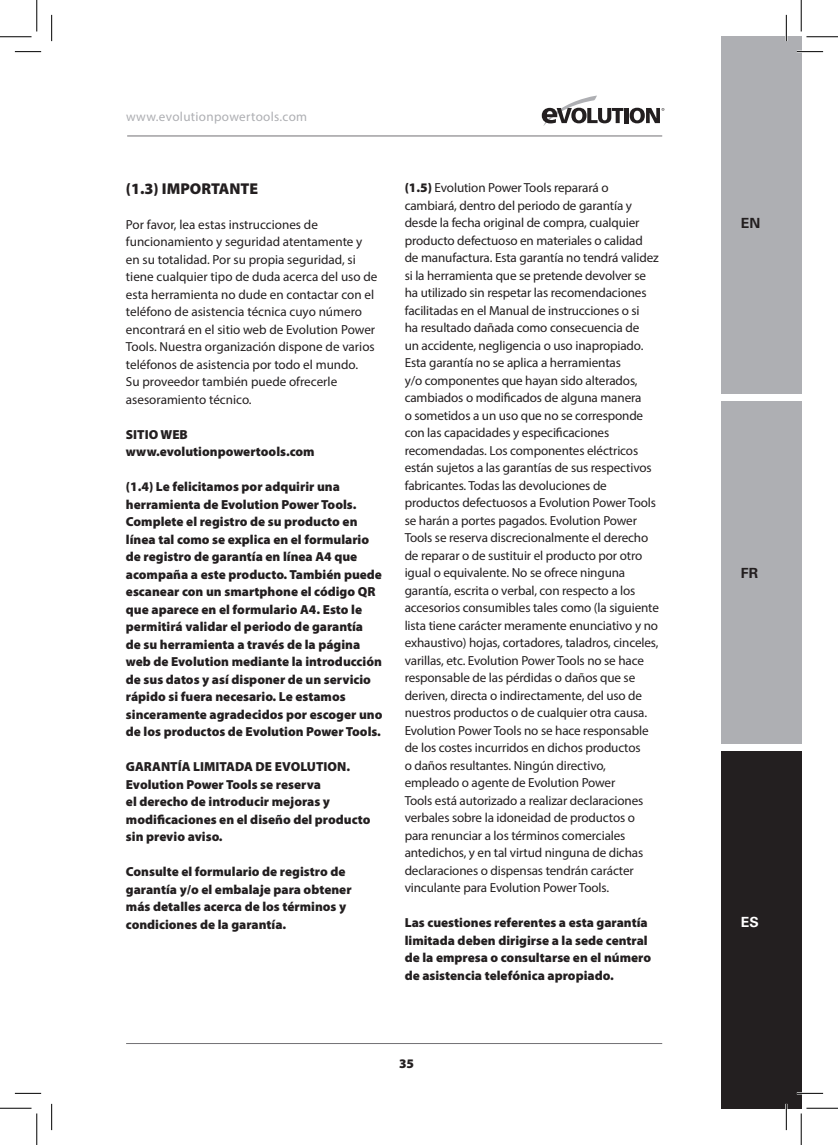
<style>
.page{position:relative;width:838px;height:1145px;background:#fff}
.page>*{position:absolute;margin:0;border:0;box-sizing:border-box;transform-origin:0 0}
.Style20{font:900 15.75px "Myriad Pro";color:#231f20}
.t1{font:700 14px "Univers";color:#231f20}
.t2{font:700 14px "Univers";color:#fff}
.Style25{font:13.12px/17.5px "Myriad Pro";letter-spacing:-.01em;color:#231f20}
.Style20-2{font:900 13.12px/17.5px "Myriad Pro";color:#231f20}
.Style25-2{font:900 13.12px/17.5px "Myriad Pro";color:#231f20}
.Style24{font:13.12px/17.5px "Myriad Pro";color:#231f20}
.t3{font:13.12px "Myriad Pro";letter-spacing:.025em;color:#aeafb3}
.s1{font-weight:900}
</style>
<div class="page">
<svg style="left:541px;top:96px;width:82px;height:30px"></svg>
<hr style="left:624px;top:108px;width:4px;height:15px;background:#231f20">
<svg style="left:629px;top:108px;width:35px;height:15px"></svg>
<hr style="left:127px;top:136px;width:535px;height:1px;background:#717074">
<hr style="left:126px;top:1043px;width:536px;height:1px;background:#717074">
<div style="left:721px;top:37px;width:80px;height:357px;background:#aeafb3"></div>
<div style="left:721px;top:401px;width:80px;height:343px;background:#aeafb3"></div>
<div style="left:721px;top:751px;width:80px;height:357px;background:#231f20"></div>
<hr style="left:796px;top:51px;width:27px;height:2px;background:#fff">
<hr style="left:796px;top:1092px;width:27px;height:2px;background:#fff">
<hr style="left:785px;top:15px;width:2px;height:26px;background:#fff">
<hr style="left:785px;top:1104px;width:2px;height:26px;background:#fff">
<svg style="left:15px;top:51px;width:26px;height:1px"></svg>
<svg style="left:796px;top:51px;width:27px;height:1px"></svg>
<svg style="left:15px;top:1093px;width:26px;height:1px"></svg>
<svg style="left:796px;top:1093px;width:27px;height:1px"></svg>
<svg style="left:51px;top:15px;width:1px;height:26px"></svg>
<svg style="left:51px;top:1104px;width:1px;height:26px"></svg>
<svg style="left:786px;top:15px;width:1px;height:26px"></svg>
<svg style="left:786px;top:1104px;width:1px;height:26px"></svg>
<hr style="left:0;top:36px;width:32px;height:1px;background:#000">
<hr style="left:806px;top:36px;width:31px;height:1px;background:#000">
<hr style="left:0;top:1108px;width:32px;height:1px;background:#000">
<hr style="left:806px;top:1108px;width:31px;height:1px;background:#000">
<hr style="left:36px;top:0;width:1px;height:31px;background:#000">
<hr style="left:36px;top:1113px;width:1px;height:32px;background:#000">
<hr style="left:800px;top:0;width:1px;height:31px;background:#000">
<hr style="left:800px;top:1113px;width:1px;height:32px;background:#000">
<p class="t3" style="left:126px;top:108px;width:183px">www.evolutionpowertools.com</p>
<p class="Style20" style="left:126px;top:178px;width:134px">(1.3) IMPORTANTE</p>
<p class="Style24" style="left:126px;top:215px;width:253px">Por favor, lea estas instrucciones de funcionamiento y seguridad atentamente y en su totalidad. Por su propia seguridad, si tiene cualquier tipo de duda acerca del uso de esta herramienta no dude en contactar con el teléfono de asistencia técnica cuyo número encontrará en el sitio web de Evolution Power Tools. Nuestra organización dispone de varios teléfonos de asistencia por todo el mundo.<br>Su proveedor también puede ofrecerle asesoramiento técnico.</p>
<p class="Style20-2" style="left:126px;top:425px;width:63px">SITIO WEB</p>
<p class="Style20-2" style="left:126px;top:442px;width:190px">www.evolutionpowertools.com</p>
<p class="Style20-2" style="left:126px;top:477px;width:258px">(1.4) Le felicitamos por adquirir una herramienta de Evolution Power Tools.<br>Complete el registro de su producto en línea tal como se explica en el formulario de registro de garantía en línea A4 que acompaña a este producto. También puede escanear con un smartphone el código QR que aparece en el formulario A4. Esto le permitirá validar el periodo de garantía<br>de su herramienta a través de la página web de Evolution mediante la introducción de sus datos y así disponer de un servicio rápido si fuera necesario. Le estamos sinceramente agradecidos por escoger uno de los productos de Evolution Power Tools.</p>
<p class="Style25-2" style="left:126px;top:757px;width:246px">GARANTÍA LIMITADA DE EVOLUTION.<br>Evolution Power Tools se reserva<br>el derecho de introducir mejoras y modificaciones en el diseño del producto sin previo aviso.</p>
<p class="Style25-2" style="left:126px;top:862px;width:227px">Consulte el formulario de registro de garantía y/o el embalaje para obtener más detalles acerca de los términos y condiciones de la garantía.</p>
<p class="Style25" style="left:404px;top:179px;width:256px"><span class="s1">(1.5)</span> Evolution Power Tools reparará o cambiará, dentro del periodo de garantía y desde la fecha original de compra, cualquier producto defectuoso en materiales o calidad de manufactura. Esta garantía no tendrá validez si la herramienta que se pretende devolver se ha utilizado sin respetar las recomendaciones facilitadas en el Manual de instrucciones o si<br>ha resultado dañada como consecuencia de<br>un accidente, negligencia o uso inapropiado.<br>Esta garantía no se aplica a herramientas<br>y/o componentes que hayan sido alterados, cambiados o modificados de alguna manera<br>o sometidos a un uso que no se corresponde con las capacidades y especificaciones recomendadas. Los componentes eléctricos están sujetos a las garantías de sus respectivos fabricantes. Todas las devoluciones de productos defectuosos a Evolution Power Tools se harán a portes pagados. Evolution Power Tools se reserva discrecionalmente el derecho de reparar o de sustituir el producto por otro igual o equivalente. No se ofrece ninguna garantía, escrita o verbal, con respecto a los accesorios consumibles tales como (la siguiente lista tiene carácter meramente enunciativo y no exhaustivo) hojas, cortadores, taladros, cinceles, varillas, etc. Evolution Power Tools no se hace responsable de las pérdidas o daños que se deriven, directa o indirectamente, del uso de nuestros productos o de cualquier otra causa.<br>Evolution Power Tools no se hace responsable de los costes incurridos en dichos productos<br>o daños resultantes. Ningún directivo, empleado o agente de Evolution Power<br>Tools está autorizado a realizar declaraciones verbales sobre la idoneidad de productos o para renunciar a los términos comerciales antedichos, y en tal virtud ninguna de dichas declaraciones o dispensas tendrán carácter vinculante para Evolution Power Tools.</p>
<p class="Style25-2" style="left:404px;top:913px;width:248px">Las cuestiones referentes a esta garantía limitada deben dirigirse a la sede central de la empresa o consultarse en el número de asistencia telefónica apropiado.</p>
<p class="Style20-2" style="left:399px;top:1055px;width:17px">35</p>
<p class="t1" style="left:740px;top:215px;width:21px">EN</p>
<p class="t1" style="left:740px;top:565px;width:19px">FR</p>
<p class="t2" style="left:740px;top:914px;width:19px">ES</p>
</div>
